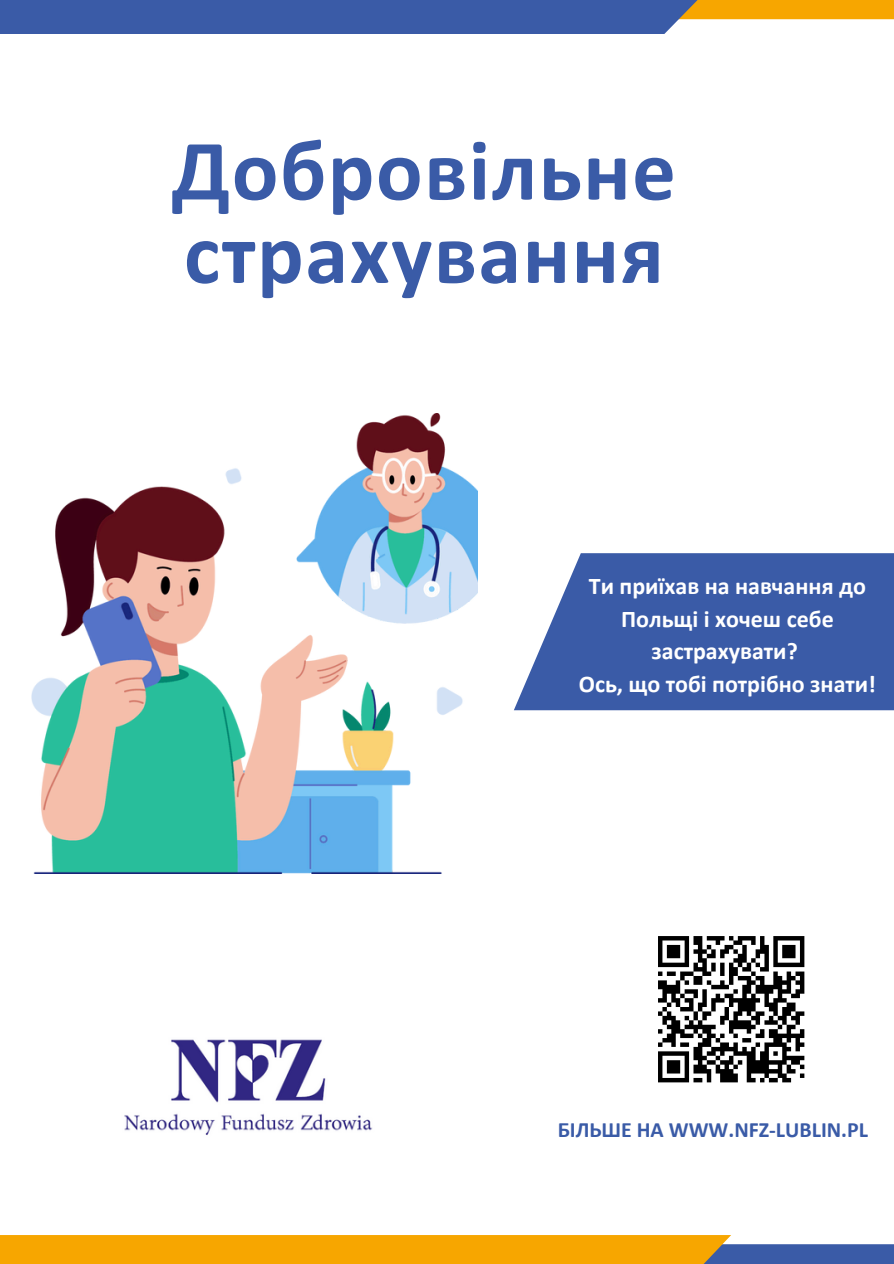
<style>
.page{position:relative;width:894px;height:1264px;background:#fff}
.page>*{position:absolute;margin:0;border:0;box-sizing:border-box;transform-origin:0 0}
.t1{font:700 86.85px/83.2px "Calibri";letter-spacing:.02em;color:#3a5ba7}
.t2{font:700 24px/32.7px "Calibri";color:#fff;text-align:center}
.t3{font:700 21.9px "Calibri";color:#3a5ba7}
</style>
<div class="page">
<div style="left:513px;top:553px;width:380px;height:157px;background:#3a5ba7"></div>
<svg style="left:658px;top:936px;width:147px;height:147px"></svg>
<img style="left:32px;top:413px;width:445px;height:460px">
<div style="left:576px;top:0;width:317px;height:19px;background:#f7a600"></div>
<div style="left:0;top:0;width:730px;height:34px;background:#3a5ba7"></div>
<div style="left:661px;top:1244px;width:232px;height:19px;background:#3a5ba7"></div>
<div style="left:0;top:1234px;width:731px;height:29px;background:#f7a600"></div>
<img style="left:124px;top:1039px;width:249px;height:96px">
<p class="t1" style="left:172px;top:136px;width:505px">Добровільне страхування</p>
<p class="t2" style="left:588px;top:571px;width:278px">Ти приїхав на навчання до<br>Польщі і хочеш себе застрахувати?</p>
<p class="t2" style="left:578px;top:669px;width:299px">Ось, що тобі потрібно знати!</p>
<p class="t3" style="left:557px;top:1120px;width:312px">БІЛЬШЕ НА WWW.NFZ-LUBLIN.PL</p>
</div>
